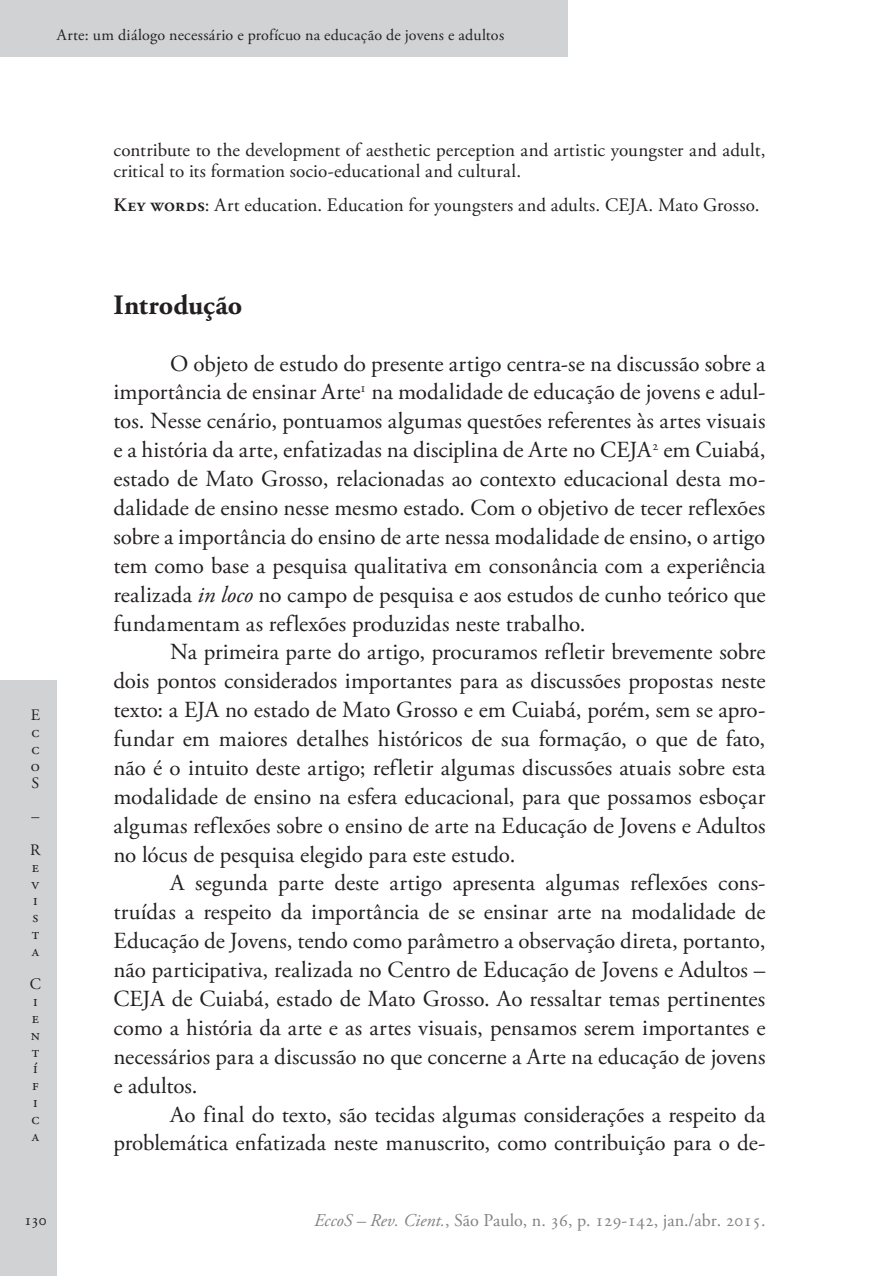
<style>
.page{position:relative;width:879px;height:1276px;background:#fff}
.page>*{position:absolute;margin:0;border:0;box-sizing:border-box;transform-origin:0 0}
.Ec_SubTitulo{font:700 28px "Adobe Garamond Pro";color:#231f20}
.Ec_Normal{font:23px/28.8px "Adobe Garamond Pro";color:#231f20;text-align:justify}
.Ec_a_resumo{font:19px/21.8px "Adobe Garamond Pro";color:#231f20}
.t1{font:18px "Adobe Garamond Pro";color:#808285}
.Ec_xxCantoSsups{font:16px "Adobe Garamond Pro";letter-spacing:.01em;color:#231f20}
.Ec_zxPaginador{font:16px "Adobe Garamond Pro";color:#231f20}
.s1{font-weight:600}
.s2{font-style:italic}
</style>
<div class="page">
<div style="left:0;top:680px;width:57px;height:596px;background:#d1d2d4"></div>
<div style="left:0;top:0;width:567px;height:57px;background:#d1d2d4"></div>
<p class="Ec_xxCantoSsups" style="left:57px;top:25px;width:449px">Arte: um diálogo necessário e profícuo na educação de jovens e adultos</p>
<p class="Ec_zxPaginador" style="left:31px;top:706px;width:11px">E</p>
<p class="Ec_zxPaginador" style="left:31px;top:722px;width:10px">c</p>
<p class="Ec_zxPaginador" style="left:31px;top:739px;width:10px">c</p>
<p class="Ec_zxPaginador" style="left:31px;top:756px;width:11px">o</p>
<p class="Ec_zxPaginador" style="left:32px;top:773px;width:9px">S</p>
<p class="Ec_zxPaginador" style="left:31px;top:806px;width:9px">–</p>
<p class="Ec_zxPaginador" style="left:30px;top:840px;width:12px">R</p>
<p class="Ec_zxPaginador" style="left:32px;top:857px;width:9px">e</p>
<p class="Ec_zxPaginador" style="left:32px;top:874px;width:9px">v</p>
<p class="Ec_zxPaginador" style="left:33px;top:890px;width:6px">i</p>
<p class="Ec_zxPaginador" style="left:32px;top:907px;width:7px">s</p>
<p class="Ec_zxPaginador" style="left:32px;top:924px;width:9px">t</p>
<p class="Ec_zxPaginador" style="left:32px;top:941px;width:9px">a</p>
<p class="Ec_zxPaginador" style="left:30px;top:974px;width:13px">C</p>
<p class="Ec_zxPaginador" style="left:33px;top:991px;width:6px">i</p>
<p class="Ec_zxPaginador" style="left:32px;top:1008px;width:9px">e</p>
<p class="Ec_zxPaginador" style="left:31px;top:1025px;width:11px">n</p>
<p class="Ec_zxPaginador" style="left:32px;top:1042px;width:9px">t</p>
<p class="Ec_zxPaginador" style="left:33px;top:1058px;width:6px">í</p>
<p class="Ec_zxPaginador" style="left:32px;top:1075px;width:8px">f</p>
<p class="Ec_zxPaginador" style="left:33px;top:1092px;width:6px">i</p>
<p class="Ec_zxPaginador" style="left:31px;top:1109px;width:10px">c</p>
<p class="Ec_zxPaginador" style="left:32px;top:1126px;width:9px">a</p>
<p class="Ec_a_resumo" style="left:113px;top:139px;width:653px">contribute to the development of aesthetic perception and artistic youngster and adult, critical to its formation socio-educational and cultural.</p>
<p class="Ec_a_resumo" style="left:113px;top:194px;width:647px"><span class="s1">Key words</span>: Art education. Education for youngsters and adults. CEJA. Mato Grosso.</p>
<p class="Ec_SubTitulo" style="left:113px;top:288px;width:130px">Introdução</p>
<p class="Ec_Normal" style="left:113px;top:350px;width:654px;text-indent:57px">O objeto de estudo do presente artigo centra-se na discussão sobre a importância de ensinar Arte<sup>1</sup> na modalidade de educação de jovens e adul&shy;tos. Nesse cenário, pontuamos algumas questões referentes às artes visuais e a história da arte, enfatizadas na disciplina de Arte no CEJA<sup>2</sup> em Cuiabá, estado de Mato Grosso, relacionadas ao contexto educacional desta mo&shy;dalidade de ensino nesse mesmo estado. Com o objetivo de tecer reflexões sobre a importância do ensino de arte nessa modalidade de ensino, o artigo tem como base a pesquisa qualitativa em consonância com a experiência realizada <span class="s2">in loco</span> no campo de pesquisa e aos estudos de cunho teórico que fundamentam as reflexões produzidas neste trabalho.</p>
<p class="Ec_Normal" style="left:113px;top:638px;width:654px;text-indent:57px">Na primeira parte do artigo, procuramos refletir brevemente sobre dois pontos considerados importantes para as discussões propostas neste texto: a EJA no estado de Mato Grosso e em Cuiabá, porém, sem se apro&shy;fundar em maiores detalhes históricos de sua formação, o que de fato, não é o intuito deste artigo; refletir algumas discussões atuais sobre esta modalidade de ensino na esfera educacional, para que possamos esboçar algumas reflexões sobre o ensino de arte na Educação de Jovens e Adultos no lócus de pesquisa elegido para este estudo.</p>
<p class="Ec_Normal" style="left:113px;top:869px;width:653px;text-indent:57px">A segunda parte deste artigo apresenta algumas reflexões cons&shy;truídas a respeito da importância de se ensinar arte na modalidade de Educação de Jovens, tendo como parâmetro a observação direta, portanto, não participativa, realizada no Centro de Educação de Jovens e Adultos – CEJA de Cuiabá, estado de Mato Grosso. Ao ressaltar temas pertinentes como a história da arte e as artes visuais, pensamos serem importantes e necessários para a discussão no que concerne a Arte na educação de jovens e adultos.</p>
<p class="Ec_Normal" style="left:113px;top:1100px;width:653px;text-align:right">Ao final do texto, são tecidas algumas considerações a respeito da problemática enfatizada neste manuscrito, como contribuição para o de-</p>
<p class="Ec_zxPaginador" style="left:24px;top:1210px;width:24px">130</p>
<p class="t1" style="left:314px;top:1209px;width:453px"><span class="s2">EccoS – Rev. Cient.</span>, São Paulo, n. 36, p. 129-142, jan./abr. 2015.</p>
</div>
